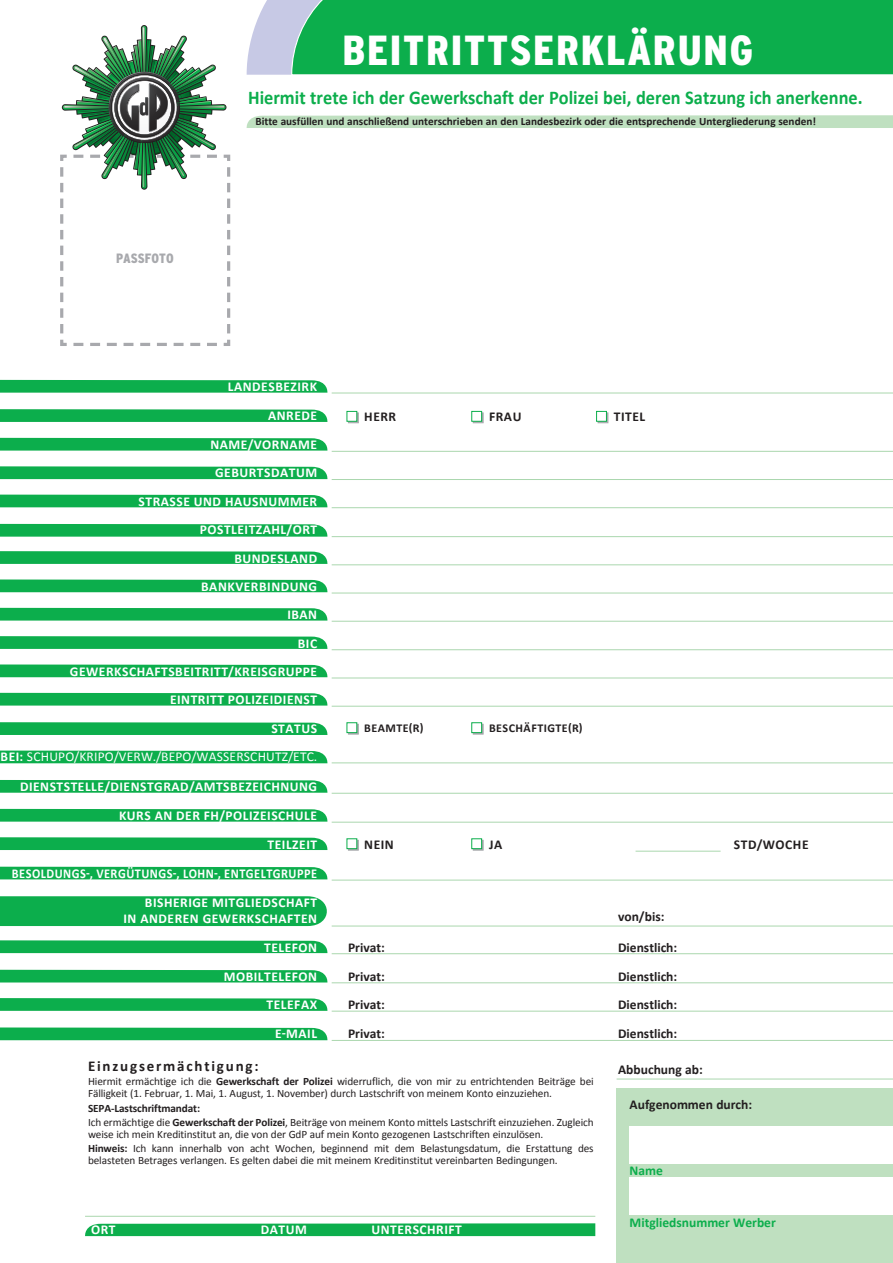
<style>
.page{position:relative;width:893px;height:1263px;background:#fff}
.page>*{position:absolute;margin:0;border:0;box-sizing:border-box;transform-origin:0 0}
.t1{font:900 condensed 42px "Interstate";letter-spacing:.04em;color:#fff}
.t2{font:700 19.5px "Calibri";color:#0cae4c;scale:.94 1}
.t3{font:700 15px "Calibri";letter-spacing:.12em;color:#231f20}
.t4{font:700 13.5px/28.3px "Calibri";letter-spacing:.04em;color:#fff;text-align:right}
.t5{font:700 13.5px "Calibri";color:#231f20}
.t6{font:13.5px "Calibri";letter-spacing:.015em;color:#fff}
.t7{font:700 13.5px "Calibri";letter-spacing:.04em;color:#fff;scale:.91 1}
.t8{font:700 13.5px "Calibri";color:#0cae4c}
.t9{font:700 13.5px "Calibri";letter-spacing:.04em;color:#231f20}
.t10{font:900 condensed 13.5px "Interstate";color:#a8a9ad}
.t11{font:700 12px "Calibri";letter-spacing:.04em;color:#231f20}
.t12{font:11.25px/14.1px "Calibri";letter-spacing:-.01em;color:#231f20}
.t13{font:700 11.25px "Calibri";color:#231f20}
.s1{font-weight:700}
</style>
<div class="page">
<svg style="left:247px;top:0;width:44px;height:75px;background:#cfd0e8"></svg>
<div style="left:291px;top:0;width:602px;height:75px;background:#0cae4c"></div>
<svg style="left:85px;top:1223px;width:510px;height:13px;background:#17b154"></svg>
<svg style="left:246px;top:115px;width:647px;height:13px;background:#c1e1c2"></svg>
<svg style="left:60px;top:25px;width:171px;height:321px"></svg>
<svg style="left:0;top:380px;width:328px;height:13px;background:#17b154"></svg>
<hr style="left:332px;top:393px;width:561px;height:1px;background:#aad7ae">
<svg style="left:0;top:438px;width:328px;height:13px;background:#17b154"></svg>
<hr style="left:332px;top:451px;width:561px;height:1px;background:#aad7ae">
<svg style="left:0;top:466px;width:328px;height:13px;background:#19b255"></svg>
<hr style="left:332px;top:479px;width:561px;height:1px;background:#aad7ae">
<div style="left:0;top:495px;width:328px;height:12px;background:#0cae4c"></div>
<hr style="left:332px;top:507px;width:561px;height:1px;background:#aad7ae">
<svg style="left:0;top:524px;width:328px;height:13px;background:#17b154"></svg>
<hr style="left:332px;top:536px;width:561px;height:1px;background:#aad7ae">
<svg style="left:0;top:551px;width:328px;height:13px;background:#17b154"></svg>
<hr style="left:332px;top:564px;width:561px;height:1px;background:#aad7ae">
<svg style="left:0;top:579px;width:328px;height:13px;background:#1bb357"></svg>
<hr style="left:332px;top:593px;width:561px;height:1px;background:#aad7ae">
<svg style="left:0;top:608px;width:328px;height:13px;background:#17b154"></svg>
<hr style="left:332px;top:621px;width:561px;height:1px;background:#aad7ae">
<svg style="left:0;top:636px;width:328px;height:13px;background:#17b154"></svg>
<hr style="left:332px;top:649px;width:561px;height:1px;background:#aad7ae">
<svg style="left:0;top:664px;width:328px;height:13px;background:#1bb357"></svg>
<hr style="left:332px;top:678px;width:561px;height:1px;background:#aad7ae">
<div style="left:0;top:693px;width:328px;height:12px;background:#0cae4c"></div>
<hr style="left:332px;top:706px;width:561px;height:1px;background:#aad7ae">
<svg style="left:0;top:780px;width:328px;height:13px;background:#17b154"></svg>
<hr style="left:332px;top:793px;width:561px;height:1px;background:#aad7ae">
<svg style="left:0;top:809px;width:328px;height:13px;background:#17b154"></svg>
<hr style="left:332px;top:822px;width:561px;height:1px;background:#aad7ae">
<svg style="left:0;top:750px;width:328px;height:13px;background:#1db358"></svg>
<hr style="left:332px;top:762px;width:561px;height:1px;background:#aad7ae">
<div style="left:0;top:867px;width:328px;height:12px;background:#0cae4c"></div>
<hr style="left:332px;top:880px;width:561px;height:1px;background:#aad7ae">
<hr style="left:85px;top:1216px;width:510px;height:1px;background:#aad7ae">
<div style="left:617px;top:1089px;width:276px;height:174px;background:#bfe0c0"></div>
<div style="left:629px;top:1127px;width:264px;height:37px;background:#fff"></div>
<div style="left:629px;top:1178px;width:264px;height:37px;background:#fff"></div>
<hr style="left:617px;top:1079px;width:276px;height:1px;background:#aad7ae">
<svg style="left:0;top:1027px;width:328px;height:13px;background:#1bb357"></svg>
<hr style="left:332px;top:1040px;width:561px;height:1px;background:#aad7ae">
<svg style="left:0;top:998px;width:328px;height:13px;background:#17b154"></svg>
<hr style="left:332px;top:1011px;width:561px;height:1px;background:#aad7ae">
<div style="left:0;top:970px;width:328px;height:12px;background:#0cae4c"></div>
<hr style="left:332px;top:982px;width:561px;height:1px;background:#aad7ae">
<svg style="left:0;top:940px;width:328px;height:13px;background:#19b255"></svg>
<hr style="left:332px;top:953px;width:561px;height:1px;background:#aad7ae">
<div style="left:0;top:896px;width:333px;height:30px;background:#0cae4c"></div>
<hr style="left:332px;top:926px;width:561px;height:1px;background:#aad7ae">
<svg style="left:0;top:409px;width:328px;height:13px;background:#17b154"></svg>
<svg style="left:348px;top:412px;width:11px;height:11px"></svg>
<div style="left:347px;top:411px;width:10px;height:11px;background:#fff;border:1px solid #0cae4c"></div>
<svg style="left:473px;top:412px;width:10px;height:11px"></svg>
<div style="left:471px;top:411px;width:11px;height:11px;background:#fff;border:1px solid #0cae4c"></div>
<div style="left:598px;top:412px;width:10px;height:11px;background:#a8a9ad"></div>
<div style="left:596px;top:411px;width:11px;height:11px;background:#fff;border:1px solid #0cae4c"></div>
<svg style="left:0;top:722px;width:328px;height:13px;background:#17b154"></svg>
<svg style="left:348px;top:724px;width:11px;height:10px"></svg>
<div style="left:347px;top:722px;width:10px;height:11px;background:#fff;border:1px solid #0cae4c"></div>
<div style="left:473px;top:724px;width:10px;height:10px;background:#95a9a1"></div>
<div style="left:471px;top:722px;width:11px;height:11px;background:#fff;border:1px solid #0cae4c"></div>
<svg style="left:0;top:837px;width:328px;height:13px;background:#18b254"></svg>
<hr style="left:636px;top:851px;width:85px;height:1px;background:#aad7ae">
<svg style="left:348px;top:840px;width:11px;height:10px"></svg>
<div style="left:347px;top:838px;width:10px;height:11px;background:#fff;border:1px solid #0cae4c"></div>
<div style="left:473px;top:840px;width:10px;height:10px;background:#91a99f"></div>
<div style="left:471px;top:838px;width:11px;height:11px;background:#fff;border:1px solid #0cae4c"></div>
<h1 class="t1" style="left:342px;top:27px;width:412px">BEITRITTSERKLÄRUNG</h1>
<h2 class="t2" style="left:248px;top:86px;width:655px">Hiermit trete ich der Gewerkschaft der Polizei bei, deren Satzung ich anerkenne.</h2>
<p class="t10" style="left:116px;top:251px;width:59px">PASSFOTO</p>
<p class="t13" style="left:255px;top:114px;width:562px">Bitte ausfüllen und anschließend unterschrieben an den Landesbezirk oder die entsprechende Untergliederung senden!</p>
<p class="t4" style="left:228px;top:372px;width:91px">LANDESBEZIRK</p>
<p class="t4" style="left:268px;top:401px;width:50px">ANREDE</p>
<p class="t5" style="left:364px;top:407px;width:33px">HERR</p>
<p class="t5" style="left:489px;top:407px;width:34px">FRAU</p>
<p class="t5" style="left:614px;top:407px;width:33px">TITEL</p>
<p class="t4" style="left:70px;top:430px;width:249px">NAME/VORNAME<br>GEBURTSDATUM<br>STRASSE UND HAUSNUMMER<br>POSTLEITZAHL/ORT<br>BUNDESLAND<br>BANKVERBINDUNG<br>IBAN<br>BIC<br>GEWERKSCHAFTSBEITRITT/KREISGRUPPE<br>EINTRITT POLIZEIDIENST</p>
<p class="t4" style="left:271px;top:714px;width:47px">STATUS</p>
<p class="t11" style="left:364px;top:720px;width:61px">BEAMTE(R)</p>
<p class="t11" style="left:489px;top:720px;width:95px">BESCHÄFTIGTE(R)</p>
<p class="t6" style="left:1px;top:748px;width:318px"><span class="s1">BEI:</span> SCHUPO/KRIPO/VERW./BEPO/WASSERSCHUTZ/ETC.</p>
<p class="t4" style="left:20px;top:772px;width:299px;line-height:29px">DIENSTSTELLE/DIENSTGRAD/AMTSBEZEICHNUNG<br>KURS AN DER FH/POLIZEISCHULE</p>
<p class="t4" style="left:268px;top:830px;width:51px">TEILZEIT</p>
<p class="t5" style="left:364px;top:836px;width:31px">NEIN</p>
<p class="t5" style="left:489px;top:836px;width:15px">JA</p>
<p class="t9" style="left:734px;top:836px;width:76px">STD/WOCHE</p>
<p class="t7" style="left:12px;top:865px;width:337px">BESOLDUNGS-, VERGÜTUNGS-, LOHN-, ENTGELTGRUPPE</p>
<p class="t4" style="left:124px;top:894px;width:195px;line-height:16.2px">BISHERIGE MITGLIEDSCHAFT<br>IN ANDEREN GEWERKSCHAFTEN</p>
<p class="t5" style="left:618px;top:908px;width:48px">von/bis:</p>
<p class="t4" style="left:264px;top:933px;width:54px">TELEFON</p>
<p class="t5" style="left:348px;top:938px;width:38px">Privat:</p>
<p class="t5" style="left:618px;top:938px;width:61px">Dienstlich:</p>
<p class="t4" style="left:224px;top:962px;width:95px">MOBILTELEFON</p>
<p class="t5" style="left:348px;top:967px;width:38px">Privat:</p>
<p class="t5" style="left:618px;top:967px;width:61px">Dienstlich:</p>
<p class="t4" style="left:267px;top:990px;width:52px">TELEFAX</p>
<p class="t5" style="left:348px;top:996px;width:38px">Privat:</p>
<p class="t5" style="left:618px;top:996px;width:61px">Dienstlich:</p>
<p class="t4" style="left:275px;top:1019px;width:44px">E-MAIL</p>
<p class="t5" style="left:348px;top:1025px;width:38px">Privat:</p>
<p class="t5" style="left:618px;top:1025px;width:61px">Dienstlich:</p>
<h3 class="t3" style="left:88px;top:1057px;width:172px">Einzugsermächtigung:</h3>
<p class="t12" style="left:88px;top:1076px;width:507px;line-height:12px">Hiermit ermächtige ich die <span class="s1">Gewerkschaft der Polizei</span> widerruflich, die von mir zu entrichtenden Beiträge bei<br>Fälligkeit (1. Februar, 1. Mai, 1. August, 1. November) durch Lastschrift von meinem Konto einzuziehen.</p>
<p class="t12" style="left:88px;top:1101px;width:507px"><span class="s1">SEPA-Lastschriftmandat:<br></span>Ich ermächtige die <span class="s1">Gewerkschaft der Polizei</span>, Beiträge von meinem Konto mittels Lastschrift einzuziehen. Zugleich</p>
<p class="t12" style="left:88px;top:1127px;width:507px">weise ich mein Kreditinstitut an, die von der GdP auf mein Konto gezogenen Lastschriften einzulösen.<br><span class="s1">Hinweis:</span> Ich kann innerhalb von acht Wochen, beginnend mit dem Belastungsdatum, die Erstattung des</p>
<p class="t12" style="left:88px;top:1153px;width:471px">belasteten Betrages verlangen. Es gelten dabei die mit meinem Kreditinstitut vereinbarten Bedingungen.</p>
<p class="t4" style="left:91px;top:1215px;width:26px">ORT</p>
<p class="t4" style="left:261px;top:1215px;width:48px">DATUM</p>
<p class="t4" style="left:371px;top:1215px;width:92px">UNTERSCHRIFT</p>
<p class="t5" style="left:618px;top:1061px;width:86px">Abbuchung ab:</p>
<p class="t5" style="left:630px;top:1096px;width:124px">Aufgenommen durch:</p>
<p class="t8" style="left:630px;top:1161px;width:35px">Name</p>
<p class="t8" style="left:630px;top:1214px;width:148px">Mitgliedsnummer Werber</p>
</div>
